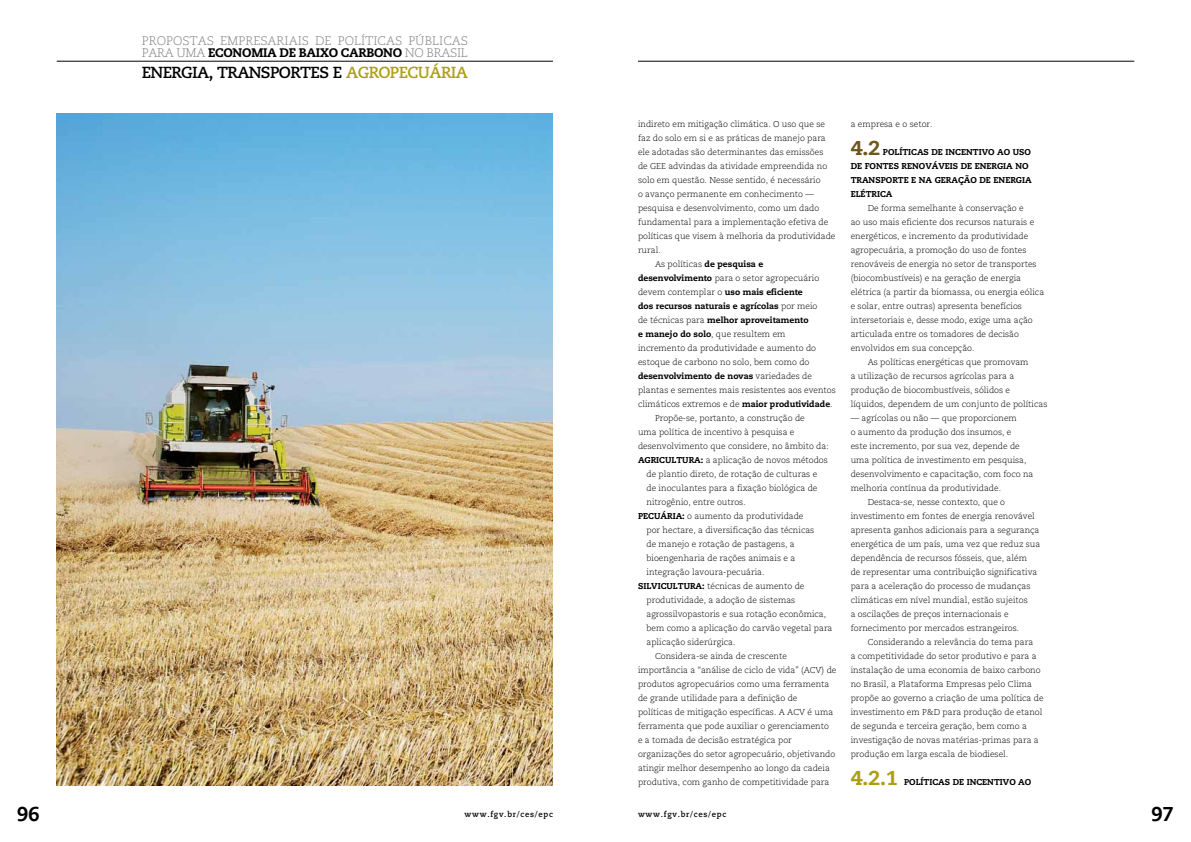
<style>
.page{position:relative;width:1191px;height:842px;background:#fff}
.page>*{position:absolute;margin:0;border:0;box-sizing:border-box;transform-origin:0 0}
.t1{font:800 20px "Caecilia LT Std";color:#ad9f11}
.t2{font:800 20px "Caecilia LT Std";color:#000;scale:.96 1}
.t3{font:800 20px "Caecilia LT Std";color:#6e561d}
.t4{font:700 16px "Caecilia LT Std";letter-spacing:-.04em;color:#000}
.t5{font:300 12.4px/12px "Caecilia LT Std";color:#808285}
.t6{font:800 12.4px "Caecilia LT Std";letter-spacing:-.02em;color:#000}
.t7{font:300 8.5px/14px "Caecilia LT Std";color:#000}
.t8{font:800 8.5px "Caecilia LT Std";color:#000}
.t9{font:700 8px "Caecilia LT Std";letter-spacing:.1em;color:#000;scale:.96 1}
.s1{font-weight:800;color:#000}
.s2{color:#ad9f11}
.s3{font-weight:800}
.s4{font-weight:300}
</style>
<div class="page">
<img style="left:57px;top:113px;width:496px;height:672px">
<hr style="left:57px;top:61px;width:496px;height:1px;background:#000">
<hr style="left:638px;top:61px;width:496px;height:1px;background:#000">
<h3 class="t5" style="left:142px;top:35px;width:328px">Propostas Empresariai s de Políticas Públicas para uma <span class="s1">ECONO</span></h3>
<h3 class="t6" style="left:251px;top:45px;width:108px">MIA DE BAIXO CARBO</h3>
<h3 class="t5" style="left:383px;top:47px;width:86px"><span class="s1">NO</span> no Brasil</h3>
<h2 class="t4" style="left:142px;top:63px;width:327px">Energia, Transporte s e <span class="s2">Agropecuária</span></h2>
<p class="t7" style="left:638px;top:118px;width:188px">indireto em mitigação climática. O uso que se</p>
<p class="t7" style="left:638px;top:132px;width:189px">faz do solo em si e as práticas de manejo para</p>
<p class="t7" style="left:638px;top:146px;width:187px">ele adotadas são determinantes das emissões</p>
<p class="t7" style="left:638px;top:160px;width:191px">de GEE advindas da atividade empreendida no</p>
<p class="t7" style="left:638px;top:174px;width:184px">solo em questão. Nesse sentido, é necessário</p>
<p class="t7" style="left:638px;top:188px;width:177px">o avanço permanente em conhecimento —</p>
<p class="t7" style="left:638px;top:202px;width:183px">pesquisa e desenvolvimento, como um dado</p>
<p class="t7" style="left:638px;top:216px;width:192px">fundamental para a implementação efetiva de</p>
<p class="t7" style="left:638px;top:230px;width:199px">políticas que visem à melhoria da produtividade</p>
<p class="t7" style="left:638px;top:244px;width:24px">rural.</p>
<p class="t7" style="left:655px;top:258px;width:110px">As políticas <span class="s3">DE PESQUISA E</span></p>
<p class="t7" style="left:638px;top:272px;width:183px"><span class="s3">DESENVOLVIMENTO</span> para o setor agropecuário</p>
<p class="t7" style="left:638px;top:286px;width:166px">devem contemplar o <span class="s3">USO MAIS EFICIENTE</span></p>
<p class="t8" style="left:638px;top:301px;width:181px">DOS RECURSOS NATURAIS E AGRÍCOLAS <span class="s4">por meio</span></p>
<p class="t8" style="left:638px;top:315px;width:172px"><span class="s4">de técnicas para</span> MELHOR APROVEITAMENTO</p>
<p class="t7" style="left:638px;top:328px;width:149px"><span class="s3">E MANEJO DO SOLO</span>, que resultem em</p>
<p class="t7" style="left:638px;top:342px;width:179px">incremento da produtividade e aumento do</p>
<p class="t7" style="left:638px;top:356px;width:173px">estoque de carbono no solo, bem como do</p>
<p class="t8" style="left:638px;top:371px;width:175px">DESENVOLVIMENTO DE NOVAS <span class="s4">variedades de</span></p>
<p class="t7" style="left:638px;top:384px;width:199px">plantas e sementes mais resistentes aos eventos</p>
<p class="t7" style="left:638px;top:398px;width:196px">climáticos extremos e de <span class="s3">MAIOR PRODUTIVIDADE</span>.</p>
<p class="t7" style="left:655px;top:412px;width:151px">Propõe-se, portanto, a construção de</p>
<p class="t7" style="left:638px;top:426px;width:158px">uma política de incentivo à pesquisa e</p>
<p class="t7" style="left:638px;top:440px;width:192px">desenvolvimento que considere, no âmbito da:</p>
<p class="t8" style="left:638px;top:455px;width:13px">AGRICU</p>
<p class="t8" style="left:671px;top:455px;width:12px">LTURA</p>
<p class="t7" style="left:646px;top:454px;width:183px;text-indent:54px"><span class="s3">:</span> a aplicação de novos métodos de plantio direto, de rotação de culturas e de inoculantes para a fixação biológica de nitrogênio, entre outros.</p>
<p class="t8" style="left:638px;top:511px;width:12px">PECUÁRIA</p>
<p class="t7" style="left:646px;top:510px;width:169px;text-indent:36px"><span class="s3">:</span> o aumento da produtividade por hectare, a diversificação das técnicas de manejo e rotação de pastagens, a bioengenharia de rações animais e a integração lavoura-pecuária.</p>
<p class="t8" style="left:638px;top:581px;width:47px">SILVICULTURA</p>
<p class="t7" style="left:702px;top:580px;width:104px"><span class="s3">:</span> técnicas de aumento de</p>
<p class="t7" style="left:646px;top:594px;width:150px">produtividade, a adoção de sistemas</p>
<p class="t7" style="left:646px;top:608px;width:181px">agrossilvopastoris e sua rotação econômica,</p>
<p class="t7" style="left:646px;top:622px;width:187px">bem como a aplicação do carvão vegetal para</p>
<p class="t7" style="left:646px;top:636px;width:90px">aplicação siderúrgica.</p>
<p class="t7" style="left:655px;top:650px;width:133px">Considera-se ainda de crescente</p>
<p class="t7" style="left:638px;top:664px;width:200px">importância a “análise de ciclo de vida” (ACV) de</p>
<p class="t7" style="left:638px;top:678px;width:193px">produtos agropecuários como uma ferramenta</p>
<p class="t7" style="left:638px;top:692px;width:161px">de grande utilidade para a definição de</p>
<p class="t7" style="left:638px;top:706px;width:197px">políticas de mitigação específicas. A ACV é uma</p>
<p class="t7" style="left:638px;top:720px;width:192px">ferramenta que pode auxiliar o gerenciamento</p>
<p class="t7" style="left:638px;top:734px;width:155px">e a tomada de decisão estratégica por</p>
<p class="t7" style="left:638px;top:748px;width:199px">organizações do setor agropecuário, objetivando</p>
<p class="t7" style="left:638px;top:762px;width:193px">atingir melhor desempenho ao longo da cadeia</p>
<p class="t7" style="left:638px;top:776px;width:193px">produtiva, com ganho de competitividade para</p>
<p class="t7" style="left:850px;top:118px;width:83px">a empresa e o setor.</p>
<h1 class="t3" style="left:850px;top:136px;width:31px">4.2</h1>
<p class="t8" style="left:883px;top:147px;width:26px">POLÍTICAS</p>
<p class="t8" style="left:931px;top:147px;width:21px">DE INCENTI</p>
<p class="t8" style="left:981px;top:147px;width:38px">VOAO USO</p>
<p class="t8" style="left:850px;top:161px;width:21px">DE FONTES</p>
<p class="t8" style="left:901px;top:161px;width:7px">RENO</p>
<p class="t8" style="left:925px;top:161px;width:25px">VÁVEIS</p>
<p class="t8" style="left:960px;top:161px;width:21px">DE ENERGIA</p>
<p class="t8" style="left:1015px;top:161px;width:8px">NO</p>
<p class="t8" style="left:850px;top:175px;width:7px">TRANSPORTE</p>
<p class="t8" style="left:911px;top:175px;width:31px">ENA GERA</p>
<p class="t8" style="left:958px;top:175px;width:42px">ÇÃO DE ENERGIA</p>
<p class="t8" style="left:850px;top:189px;width:22px">ELÉTRICA</p>
<p class="t7" style="left:867px;top:202px;width:157px">De forma semelhante à conservação e</p>
<p class="t7" style="left:850px;top:216px;width:185px">ao uso mais eficiente dos recursos naturais e</p>
<p class="t7" style="left:850px;top:230px;width:179px">energéticos, e incremento da produtividade</p>
<p class="t7" style="left:850px;top:244px;width:177px">agropecuária, a promoção do uso de fontes</p>
<p class="t7" style="left:850px;top:258px;width:187px">renováveis de energia no setor de transportes</p>
<p class="t7" style="left:850px;top:272px;width:172px">(biocombustíveis) e na geração de energia</p>
<p class="t7" style="left:850px;top:286px;width:195px">elétrica (a partir da biomassa, ou energia eólica</p>
<p class="t7" style="left:850px;top:300px;width:173px">e solar, entre outras) apresenta benefícios</p>
<p class="t7" style="left:850px;top:314px;width:184px">intersetoriais e, desse modo, exige uma ação</p>
<p class="t7" style="left:850px;top:328px;width:170px">articulada entre os tomadores de decisão</p>
<p class="t7" style="left:850px;top:342px;width:125px">envolvidos em sua concepção.</p>
<p class="t7" style="left:867px;top:356px;width:162px">As políticas energéticas que promovam</p>
<p class="t7" style="left:850px;top:370px;width:165px">a utilização de recursos agrícolas para a</p>
<p class="t7" style="left:850px;top:384px;width:161px">produção de biocombustíveis, sólidos e</p>
<p class="t7" style="left:850px;top:398px;width:198px">líquidos, dependem de um conjunto de políticas</p>
<p class="t7" style="left:850px;top:412px;width:168px">— agrícolas ou não — que proporcionem</p>
<p class="t7" style="left:850px;top:426px;width:162px">o aumento da produção dos insumos, e</p>
<p class="t7" style="left:850px;top:440px;width:171px">este incremento, por sua vez, depende de</p>
<p class="t7" style="left:850px;top:454px;width:177px">uma política de investimento em pesquisa,</p>
<p class="t7" style="left:850px;top:468px;width:184px">desenvolvimento e capacitação, com foco na</p>
<p class="t7" style="left:850px;top:482px;width:152px">melhoria contínua da produtividade.</p>
<p class="t7" style="left:867px;top:496px;width:139px">Destaca-se, nesse contexto, que o</p>
<p class="t7" style="left:850px;top:510px;width:186px">investimento em fontes de energia renovável</p>
<p class="t7" style="left:850px;top:524px;width:190px">apresenta ganhos adicionais para a segurança</p>
<p class="t7" style="left:850px;top:538px;width:191px">energética de um país, uma vez que reduz sua</p>
<p class="t7" style="left:850px;top:552px;width:178px">dependência de recursos fósseis, que, além</p>
<p class="t7" style="left:850px;top:566px;width:188px">de representar uma contribuição significativa</p>
<p class="t7" style="left:850px;top:580px;width:181px">para a aceleração do processo de mudanças</p>
<p class="t7" style="left:850px;top:594px;width:179px">climáticas em nível mundial, estão sujeitos</p>
<p class="t7" style="left:850px;top:608px;width:159px">a oscilações de preços internacionais e</p>
<p class="t7" style="left:850px;top:622px;width:170px">fornecimento por mercados estrangeiros.</p>
<p class="t7" style="left:867px;top:636px;width:167px">Considerando a relevância do tema para</p>
<p class="t7" style="left:850px;top:650px;width:187px">a competitividade do setor produtivo e para a</p>
<p class="t7" style="left:850px;top:664px;width:191px">instalação de uma economia de baixo carbono</p>
<p class="t7" style="left:850px;top:678px;width:183px">no Brasil, a Plataforma Empresas pelo Clima</p>
<p class="t7" style="left:850px;top:692px;width:194px">propõe ao governo a criação de uma política de</p>
<p class="t7" style="left:850px;top:706px;width:193px">investimento em P&amp;D para produção de etanol</p>
<p class="t7" style="left:850px;top:720px;width:178px">de segunda e terceira geração, bem como a</p>
<p class="t7" style="left:850px;top:734px;width:190px">investigação de novas matérias-primas para a</p>
<p class="t7" style="left:850px;top:748px;width:159px">produção em larga escala de biodiesel.</p>
<h1 class="t1" style="left:850px;top:766px;width:49px">4.2.1</h1>
<p class="t8" style="left:904px;top:777px;width:26px">POLÍTICAS</p>
<p class="t8" style="left:952px;top:777px;width:21px">DE INCENTI</p>
<p class="t8" style="left:1003px;top:777px;width:23px">VO AO</p>
<h1 class="t2" style="left:17px;top:802px;width:25px">96</h1>
<h1 class="t2" style="left:1151px;top:802px;width:25px">97</h1>
<p class="t9" style="left:464px;top:809px;width:93px">www.fgv.br/ces/epc</p>
<p class="t9" style="left:638px;top:809px;width:93px">www.fgv.br/ces/epc</p>
</div>
